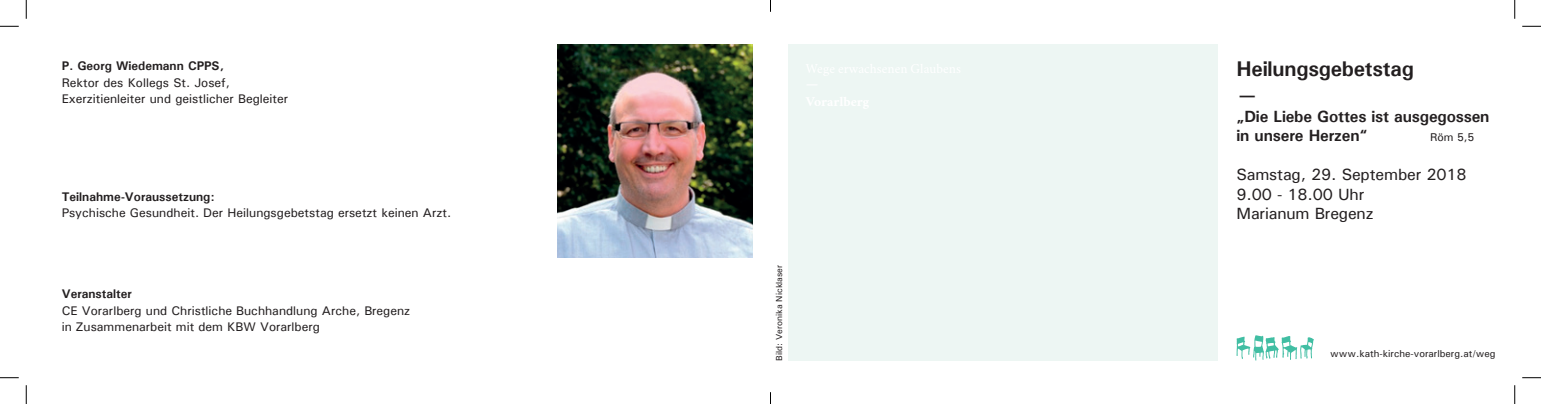
<style>
.page{position:relative;width:1541px;height:404px;background:#fff}
.page>*{position:absolute;margin:0;border:0;box-sizing:border-box;transform-origin:0 0}
.t1{font:700 21.25px/25.5px "Univers";letter-spacing:-.01em;color:#231f20}
.t2{font:500 16.25px/19.5px "Univers";letter-spacing:-.01em;color:#231f20}
.t3{font:700 16.25px/19.5px "Univers";letter-spacing:-.01em;color:#231f20}
.t4{font:500 12.5px/16.2px "Univers";color:#231f20}
.t5{font:700 12.5px "Univers";color:#231f20}
.t6{font:500 11.25px "Univers";color:#231f20}
.t7{font:500 10px "Univers";color:#231f20}
.t8{font:500 8.75px "Univers";color:#231f20}
</style>
<div class="page">
<div style="left:960px;top:44px;width:258px;height:316px;background:#edf6f3"></div>
<div style="left:1132px;top:202px;width:86px;height:158px;background:#edf6f3"></div>
<svg style="left:1236px;top:335px;width:78px;height:25px"></svg>
<img style="left:558px;top:44px;width:195px;height:213px">
<svg style="left:0;top:25px;width:19px;height:2px"></svg>
<svg style="left:1522px;top:25px;width:19px;height:2px"></svg>
<svg style="left:0;top:377px;width:19px;height:1px"></svg>
<svg style="left:1522px;top:377px;width:19px;height:1px"></svg>
<svg style="left:25px;top:0;width:2px;height:19px"></svg>
<svg style="left:25px;top:385px;width:2px;height:18px"></svg>
<svg style="left:1514px;top:0;width:1px;height:19px"></svg>
<svg style="left:1514px;top:385px;width:1px;height:18px"></svg>
<p class="t5" style="left:62px;top:58px;width:164px">P. Georg Wiedemann CPPS,</p>
<p class="t4" style="left:62px;top:74px;width:228px">Rektor des Kollegs St. Josef,<br>Exerzitienleiter und geistlicher Begleiter</p>
<p class="t5" style="left:62px;top:188px;width:154px">Teilnahme-Voraussetzung:</p>
<p class="t4" style="left:62px;top:204px;width:391px">Psychische Gesundheit. Der Heilungsgebetstag ersetzt keinen Arzt.</p>
<p class="t5" style="left:62px;top:286px;width:72px">Veranstalter</p>
<p class="t4" style="left:62px;top:301px;width:350px">CE Vorarlberg und Christliche Buchhandlung Arche, Bregenz in Zusammenarbeit mit dem KBW Vorarlberg</p>
<p class="t8" style="left:773px;top:360px;width:97px;rotate:-90deg">Bild: Veronika Nicklaser</p>
<h1 class="t1" style="left:1236px;top:56px;width:179px">Heilungsgebetstag —</h1>
<h2 class="t3" style="left:1236px;top:106px;width:254px">„Die Liebe Gottes ist ausgegossen in unsere Herzen“</h2>
<p class="t6" style="left:1430px;top:130px;width:46px">Röm 5,5</p>
<h2 class="t2" style="left:1236px;top:164px;width:232px">Samstag, 29. September 2018<br>9.00 - 18.00 Uhr<br>Marianum Bregenz</h2>
<p class="t7" style="left:1330px;top:347px;width:167px">www.kath-kirche-vorarlberg.at/weg</p>
</div>
